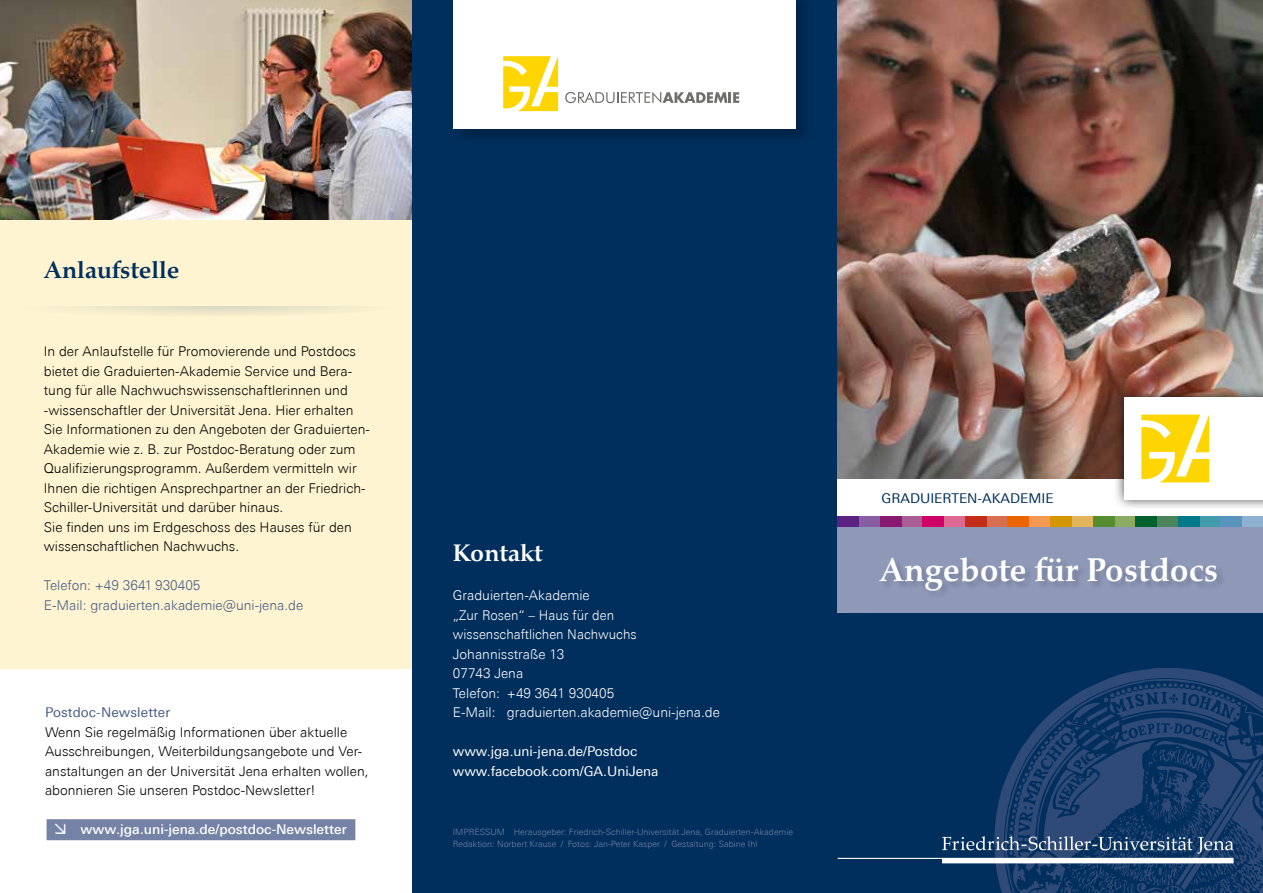
<style>
.page{position:relative;width:1263px;height:893px;background:#fff}
.page>*{position:absolute;margin:0;border:0;box-sizing:border-box;transform-origin:0 0}
.t1{font:700 33px "Palatino Nova";color:#fff}
.t2{font:700 24px "Palatino Nova";color:#002f5d}
.t3{font:700 24px "Palatino Nova";color:#fff}
.t4{font:300 13.5px/19.5px "Univers Next Pro";color:#000}
.t5{font:300 13.5px/19.5px "Univers Next Pro";color:#fff}
.t6{font:300 13.5px/19.5px "Univers Next Pro";color:#455b86}
.t7{font:13.5px/19.5px "Univers Next Pro";color:#fff}
.t8{font:500 13.5px "Univers Next Pro";color:#fff}
.t9{font:13.5px "Univers Next Pro";color:#002f5d}
.t10{font:13.5px "Univers Next Pro";letter-spacing:.01em;color:#455b86}
.t11{font:300 8.7px/12px "Univers Next Pro";color:#7482a5}
</style>
<div class="page">
<div style="left:0;top:200px;width:412px;height:468px;background:#fff4d1"></div>
<img style="left:0;top:0;width:412px;height:220px">
<div style="left:412px;top:0;width:851px;height:893px;background:#002f5d"></div>
<div style="left:838px;top:478px;width:425px;height:39px;background:#fff"></div>
<div style="left:838px;top:527px;width:425px;height:85px;background:#8e98b7"></div>
<div style="left:879px;top:557px;width:347px;height:42px;background:#000;opacity:.15"></div>
<div style="left:838px;top:517px;width:21px;height:10px;background:#5b2283"></div>
<div style="left:859px;top:517px;width:21px;height:10px;background:#875da3"></div>
<div style="left:901px;top:517px;width:22px;height:10px;background:#a95f96"></div>
<div style="left:944px;top:517px;width:21px;height:10px;background:#dc6a93"></div>
<div style="left:986px;top:517px;width:22px;height:10px;background:#d66e51"></div>
<div style="left:1029px;top:517px;width:21px;height:10px;background:#f49854"></div>
<div style="left:1071px;top:517px;width:22px;height:10px;background:#e2b45b"></div>
<div style="left:1114px;top:517px;width:21px;height:10px;background:#8eab64"></div>
<div style="left:1157px;top:517px;width:21px;height:10px;background:#49845a"></div>
<div style="left:1199px;top:517px;width:21px;height:10px;background:#429cab"></div>
<div style="left:1242px;top:517px;width:21px;height:10px;background:#8eb1d2"></div>
<div style="left:880px;top:517px;width:21px;height:10px;background:#8a1a71"></div>
<div style="left:923px;top:517px;width:21px;height:10px;background:#cf026a"></div>
<div style="left:965px;top:517px;width:21px;height:10px;background:#c32d1a"></div>
<div style="left:1008px;top:517px;width:21px;height:10px;background:#ec6502"></div>
<div style="left:1050px;top:517px;width:21px;height:10px;background:#d49600"></div>
<div style="left:1093px;top:517px;width:21px;height:10px;background:#558e2f"></div>
<div style="left:1135px;top:517px;width:22px;height:10px;background:#00612e"></div>
<div style="left:1178px;top:517px;width:21px;height:10px;background:#007a8b"></div>
<div style="left:1220px;top:517px;width:22px;height:10px;background:#5894be"></div>
<svg style="left:991px;top:668px;width:272px;height:225px"></svg>
<svg style="left:838px;top:836px;width:395px;height:27px"></svg>
<div style="left:47px;top:819px;width:308px;height:21px;background:#7482a5"></div>
<img style="left:838px;top:0;width:425px;height:478px">
<div style="left:1112px;top:386px;width:151px;height:125px;background:#000;opacity:.75"></div>
<div style="left:1124px;top:397px;width:139px;height:102px;background:#fff"></div>
<svg style="left:1141px;top:415px;width:68px;height:67px"></svg>
<div style="left:452px;top:0;width:361px;height:147px;background:#002952"></div>
<div style="left:453px;top:0;width:342px;height:129px;background:#fff"></div>
<svg style="left:503px;top:56px;width:55px;height:55px"></svg>
<svg style="left:565px;top:92px;width:174px;height:11px"></svg>
<svg style="left:13px;top:295px;width:383px;height:22px"></svg>
<div style="left:5px;top:281px;width:400px;height:25px;background:#fff4d1"></div>
<h2 class="t2" style="left:44px;top:256px;width:137px">Anlaufstelle</h2>
<p class="t4" style="left:44px;top:342px;width:327px">In der Anlaufstelle für Promovierende und Postdocs bietet die Graduierten-Akademie Service und Bera&shy;tung für alle Nachwuchswissenschaftlerinnen und -wissenschaftler der Universität Jena. Hier erhalten Sie Informationen zu den Angeboten der Graduierten-Akademie wie z. B. zur Postdoc-Beratung oder zum Qualifizierungsprogramm. Außerdem vermitteln wir Ihnen die richtigen Ansprechpartner an der Friedrich-Schiller-Universität und darüber hinaus.<br>Sie finden uns im Erdgeschoss des Hauses für den wissenschaftlichen Nachwuchs.</p>
<p class="t6" style="left:44px;top:576px;width:261px">Telefon: +49 3641 930405<br>E-Mail: graduierten.akademie@uni-jena.de</p>
<p class="t10" style="left:45px;top:704px;width:127px">Postdoc-N ewsletter</p>
<p class="t4" style="left:45px;top:722px;width:325px">Wenn Sie regelmäßig Informationen über aktuelle Ausschreibungen, Weiterbildungsangebote und Ver&shy;anstaltungen an der Universität Jena erhalten wollen, abonnieren Sie unseren Postdoc-Newsletter!</p>
<p class="t8" style="left:81px;top:821px;width:268px">www.jga.uni-jena.de/postdoc-Newsletter</p>
<h2 class="t3" style="left:453px;top:539px;width:91px">Kontakt</h2>
<p class="t5" style="left:453px;top:585px;width:268px">Graduierten-Akademie<br>„Zur Rosen“ – Haus für den wissenschaftlichen Nachwuchs<br>Johannisstraße 13<br>07743 Jena<br>Telefon: +49 3641 930405<br>E-Mail: graduierten.akademie@uni-jena.de</p>
<p class="t7" style="left:453px;top:741px;width:207px">www.jga.uni-jena.de/Postdoc www.facebook.com/GA.U niJena</p>
<p class="t11" style="left:453px;top:826px;width:342px">IMPRESSUM Herausgeber: Friedrich-Schiller-Universität Jena, Graduierten-Akademie<br>Redaktion: Norbert Krause / Fotos: Jan-Peter Kasper / Gestaltung: Sabine Ihl</p>
<p class="t9" style="left:881px;top:490px;width:172px">Graduierten-AkademiE</p>
<h1 class="t1" style="left:880px;top:550px;width:340px">Angebote für Postdocs</h1>
</div>
